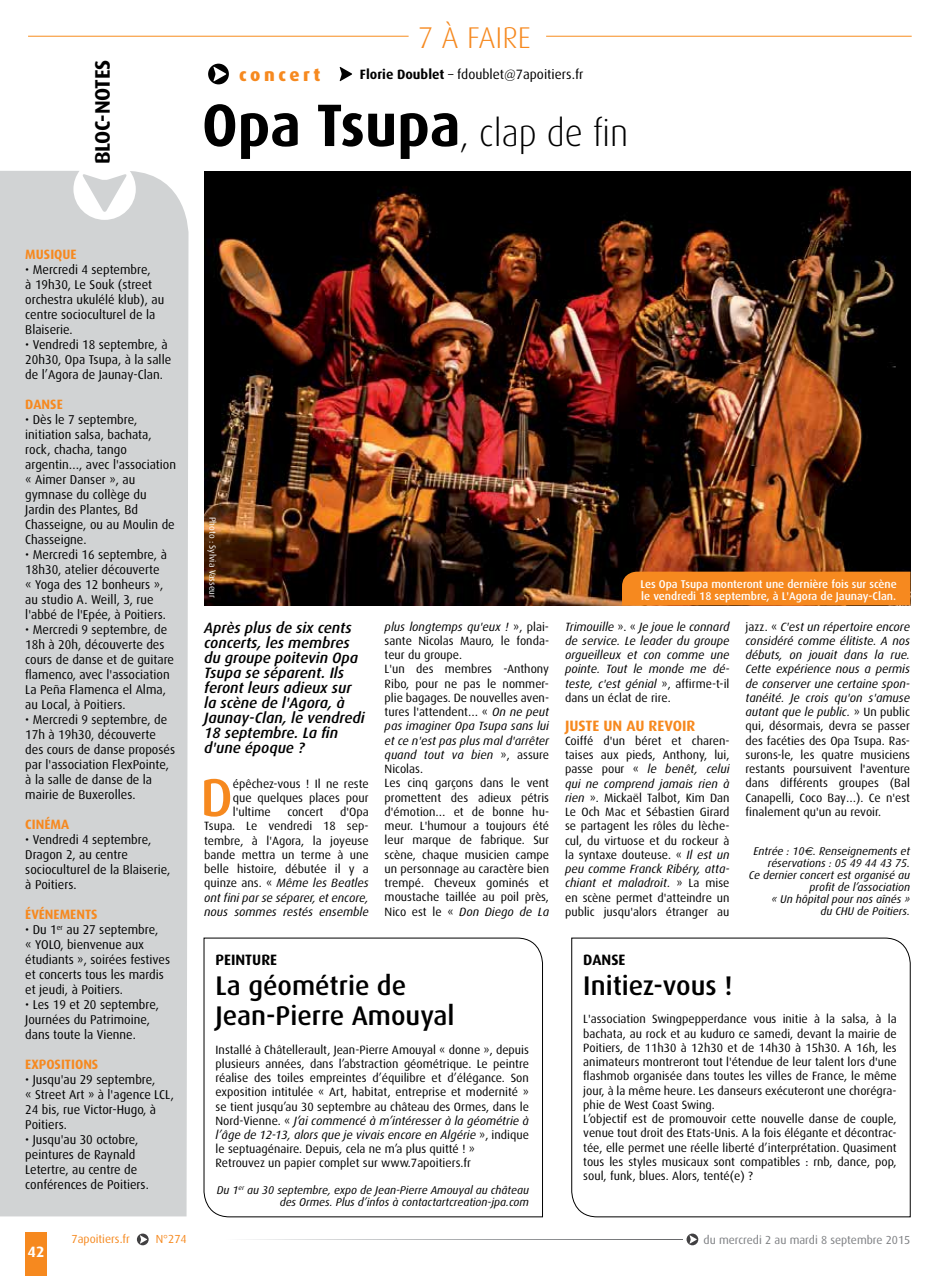
<style>
.page{position:relative;width:936px;height:1276px;background:#fff}
.page>*{position:absolute;margin:0;border:0;box-sizing:border-box;transform-origin:0 0}
.t1{font:500 53.4px "Dax";color:#f6891f}
.t2{font:300 37.5px "Dax";color:#000;scale:.95 1}
.t3{font:300 30px "Dax";color:#f6891f}
.t4{font:500 27px/30px "Dax";color:#000}
.t5{font:700 21px "Dax";color:#000}
.t6{font:800 18px "Dax";letter-spacing:.2em;color:#f6891f}
.t7{font:italic 500 15px/15px "Dax";color:#000}
.t8{font:700 15px "Dax";letter-spacing:.015em;color:#f6891f}
.t9{font:700 15px "Dax";color:#000}
.t10{font:700 15px "Dax";color:#fff}
.t11{font:700 13.5px "Dax";color:#f6891f}
.t12{font:13.5px "Dax";color:#000}
.t13{font:12.75px/15px "Dax";color:#000}
.t14{font:12px/14.2px "Dax";color:#000;text-align:justify}
.t15{font:italic 12px/14.2px "Dax";color:#000;text-align:justify}
.t16{font:11.7px "Dax";color:#7c7e81}
.t17{font:11.7px "Dax";color:#f6891f}
.t18{font:italic 11.25px/12px "Dax";color:#000;text-align:right}
.t19{font:500 11.25px/12px "Dax";color:#fff}
.t20{font:9px "Dax";color:#fff}
.s1{font-weight:700}
.s2{font-weight:700;font-size:60px}
.s3{font-style:italic}
.s4{font-style:normal}
.s5{font-family:"Euro Sans"}
</style>
<div class="page">
<div style="left:26px;top:1232px;width:21px;height:44px;background:#f6891f"></div>
<hr style="left:28px;top:36px;width:380px;height:1px;background:#f78d1e">
<hr style="left:546px;top:36px;width:365px;height:1px;background:#f78d1e">
<svg style="left:339px;top:67px;width:13px;height:14px"></svg>
<svg style="left:208px;top:64px;width:21px;height:20px"></svg>
<div style="left:0;top:171px;width:188px;height:1045px;background:#d1d3d4"></div>
<svg style="left:203px;top:937px;width:340px;height:280px"></svg>
<img style="left:204px;top:171px;width:706px;height:434px">
<div style="left:622px;top:571px;width:288px;height:34px;background:#f6891f"></div>
<svg style="left:137px;top:1233px;width:12px;height:12px"></svg>
<svg style="left:686px;top:1233px;width:12px;height:12px"></svg>
<svg style="left:246px;top:1239px;width:436px;height:1px"></svg>
<svg style="left:571px;top:937px;width:339px;height:280px"></svg>
<h3 class="t5" style="left:91px;top:164px;width:104px;rotate:-90deg">BLOC-NOTES</h3>
<h3 class="t3" style="left:418px;top:21px;width:115px">7 à faire</h3>
<h3 class="t6" style="left:239px;top:64px;width:83px">concert</h3>
<p class="t12" style="left:360px;top:67px;width:225px"><span class="s1">FLORIE DOUBLET</span> – fdoublet@7apoitiers.fr</p>
<h2 class="t2" style="left:202px;top:113px;width:450px"><span class="s2">OPA TSUPA</span>, clap de fin</h2>
<p class="t11" style="left:25px;top:247px;width:53px">MUSIQUE</p>
<p class="t13" style="left:25px;top:262px;width:140px">• Mercredi 4 septembre,<br>à 19h30, Le Souk (street orchestra ukulélé klub), au centre socioculturel de la<br>Blaiserie.</p>
<p class="t13" style="left:25px;top:337px;width:147px">• Vendredi 18 septembre, à<br>20h30, Opa Tsupa, à la salle de l’Agora de Jaunay-Clan.</p>
<p class="t11" style="left:25px;top:397px;width:39px">DANSE</p>
<p class="t13" style="left:25px;top:412px;width:152px">• Dès le 7 septembre, initiation salsa, bachata, rock, chacha, tango argentin…, avec l'association « Aimer Danser », au gymnase du collège du<br>Jardin des Plantes, Bd<br>Chasseigne, ou au Moulin de<br>Chasseigne.</p>
<p class="t13" style="left:25px;top:547px;width:143px">• Mercredi 16 septembre, à<br>18h30, atelier découverte « Yoga des 12 bonheurs », au studio A. Weill, 3, rue l'abbé de l'Epée, à Poitiers.</p>
<p class="t13" style="left:25px;top:622px;width:150px">• Mercredi 9 septembre, de<br>18h à 20h, découverte des cours de danse et de guitare flamenco, avec l'association<br>La Peña Flamenca el Alma, au Local, à Poitiers.</p>
<p class="t13" style="left:25px;top:712px;width:151px">• Mercredi 9 septembre, de<br>17h à 19h30, découverte des cours de danse proposés par l'association FlexPointe, à la salle de danse de la mairie de Buxerolles.</p>
<p class="t11" style="left:25px;top:817px;width:44px">CINÉMA</p>
<p class="t13" style="left:25px;top:832px;width:147px">• Vendredi 4 septembre,<br>Dragon 2, au centre socioculturel de la Blaiserie, à Poitiers.</p>
<p class="t11" style="left:25px;top:907px;width:74px">ÉVÉNEMENTS</p>
<p class="t13" style="left:25px;top:922px;width:146px">• Du 1<sup>er</sup> au 27 septembre,<br>« YOLO, bienvenue aux étudiants », soirées festives et concerts tous les mardis et jeudi, à Poitiers.</p>
<p class="t13" style="left:25px;top:997px;width:135px">• Les 19 et 20 septembre,<br>Journées du Patrimoine, dans toute la Vienne.</p>
<p class="t11" style="left:25px;top:1057px;width:75px">EXPOSITIONS</p>
<p class="t13" style="left:25px;top:1072px;width:150px">• Jusqu'au 29 septembre,<br>« Street Art » à l'agence LCL,<br>24 bis, rue Victor-Hugo, à<br>Poitiers.</p>
<p class="t13" style="left:25px;top:1132px;width:125px">• Jusqu'au 30 octobre, peintures de Raynald<br>Letertre, au centre de conférences de Poitiers.</p>
<p class="t20" style="left:218px;top:516px;width:83px;rotate:90deg">Photo : Sylvia Vasseur</p>
<p class="t7" style="left:204px;top:620px;width:162px">Après plus de six cents concerts, les membres du groupe poitevin Opa<br>Tsupa se séparent. Ils feront leurs adieux sur la scène de l'Agora, à<br>Jaunay-Clan, le vendredi<br>18 septembre. La fin d'une époque ?</p>
<h1 class="t1" style="left:200px;top:768px;width:34px">D</h1>
<p class="t14" style="left:233px;top:776px;width:137px">épêchez-vous ! Il ne reste que quelques places pour l'ultime</p>
<p class="t14" style="left:204px;top:805px;width:166px;text-indent:136px">d'Opa Tsupa. Le vendredi 18 sep&shy;tembre, à l'Agora, la joyeuse bande mettra un terme à une belle histoire, débutée il y a quinze ans. « <span class="s3">Même les Beatles ont fini par se séparer, et encore, nous sommes restés ensemble</span></p>
<p class="t14" style="left:287px;top:805px;width:38px">concert</p>
<p class="t19" style="left:640px;top:578px;width:258px">Les Opa Tsupa monteront une dernière fois sur scène le vendredi 18 septembre, à L'Agora de Jaunay-Clan.</p>
<p class="t14" style="left:384px;top:619px;width:166px;text-align:left"><span class="s3">plus longtemps qu'eux !</span> », plai&shy;sante Nicolas Mauro, le fonda&shy;teur du groupe.<br>L'un des membres -Anthony<br>Ribo, pour ne pas le nommer&shy;plie bagages. De nouvelles aven&shy;tures l'attendent… « <span class="s3">On ne peut pas imaginer Opa Tsupa sans lui et ce n'est pas plus mal d'arrêter quand tout va bien</span> », assure<br>Nicolas.<br>Les cinq garçons dans le vent promettent des adieux pétris d'émotion… et de bonne hu&shy;meur. L'humour a toujours été leur marque de fabrique. Sur scène, chaque musicien campe un personnage au caractère bien trempé. Cheveux gominés et moustache taillée au poil près,<br>Nico est le « <span class="s3">Don Diego de La</span></p>
<p class="t15" style="left:565px;top:619px;width:166px">Trimouille <span class="s4">». «</span> Je joue le connard de service. Le leader du groupe orgueilleux et con comme une pointe. Tout le monde me dé&shy;teste, c'est génial <span class="s4">», affirme-t-il dans un éclat de rire.</span></p>
<p class="t8" style="left:565px;top:717px;width:132px">JUSTE UN AU REVOIR</p>
<p class="t14" style="left:565px;top:733px;width:166px">Coiffé d'un béret et charen&shy;taises aux pieds, Anthony, lui, passe pour « <span class="s3">le benêt, celui qui ne comprend jamais rien à rien</span> ». Mickaël Talbot, Kim Dan Le Och Mac et Sébastien Girard se partagent les rôles du lèche&shy;cul, du virtuose et du rockeur à la syntaxe douteuse. « <span class="s3">Il est un peu comme Franck Ribéry, atta&shy;chiant et maladroit.</span> » La mise en scène permet d'atteindre un public jusqu'alors étranger au</p>
<p class="t14" style="left:745px;top:619px;width:166px">jazz. « <span class="s3">C'est un répertoire encore considéré comme élitiste. A nos débuts, on jouait dans la rue.<br>Cette expérience nous a permis de conserver une certaine spon&shy;tanéité. Je crois qu'on s'amuse autant que le public.</span> » Un public qui, désormais, devra se passer des facéties des Opa Tsupa. Ras&shy;surons-le, les quatre musiciens restants poursuivent l'aventure dans différents groupes (Bal Canapelli, Coco Bay…). Ce n'est finalement qu'un au revoir.</p>
<p class="t18" style="left:748px;top:845px;width:163px">Entrée : 10<span class="s5">€</span>. Renseignements et réservations : 05 49 44 43 75.<br>Ce dernier concert est organisé au profit de l’association<br>« Un hôpital pour nos aînés »<br>du CHU de Poitiers.</p>
<p class="t9" style="left:215px;top:951px;width:63px">PEINTURE</p>
<h3 class="t4" style="left:215px;top:971px;width:240px">La géométrie de<br>Jean-Pierre Amouyal</h3>
<p class="t14" style="left:215px;top:1042px;width:315px;text-align:left">Installé à Châtellerault, Jean-Pierre Amouyal « donne », depuis plusieurs années, dans l’abstraction géométrique. Le peintre réalise des toiles empreintes d’équilibre et d’élégance. Son exposition intitulée « Art, habitat, entreprise et modernité » se tient jusqu’au 30 septembre au château des Ormes, dans le Nord-Vienne. « <span class="s3">J’ai commencé à m’intéresser à la géométrie à l’âge de 12-13, alors que je vivais encore en Algérie</span> », indique le septuagénaire. Depuis, cela ne m’a plus quitté ! »<br>Retrouvez un papier complet sur www.7apoitiers.fr</p>
<p class="t18" style="left:217px;top:1184px;width:313px">Du 1<sup>er</sup> au 30 septembre, expo de Jean-Pierre Amouyal au château des Ormes. Plus d’infos à contactartcreation-jpa.com</p>
<p class="t9" style="left:583px;top:951px;width:44px">DANSE</p>
<h3 class="t4" style="left:583px;top:971px;width:151px">Initiez-vous !</h3>
<p class="t14" style="left:583px;top:1012px;width:315px;text-align:left">L'association Swingpepperdance vous initie à la salsa, à la bachata, au rock et au kuduro ce samedi, devant la mairie de Poitiers, de 11h30 à 12h30 et de 14h30 à 15h30. A 16h, les animateurs montreront tout l'étendue de leur talent lors d'une flashmob organisée dans toutes les villes de France, le même jour, à la même heure. Les danseurs exécuteront une chorégra&shy;phie de West Coast Swing.<br>L’objectif est de promouvoir cette nouvelle danse de couple, venue tout droit des Etats-Unis. A la fois élégante et décontrac&shy;tée, elle permet une réelle liberté d’interprétation. Quasiment tous les styles musicaux sont compatibles : rnb, dance, pop, soul, funk, blues. Alors, tenté(e) ?</p>
<p class="t10" style="left:28px;top:1243px;width:18px">42</p>
<p class="t17" style="left:72px;top:1233px;width:60px">7apoitiers.fr</p>
<p class="t17" style="left:156px;top:1233px;width:32px">N°274</p>
<p class="t16" style="left:703px;top:1233px;width:208px">du mercredi 2 au mardi 8 septembre 2015</p>
</div>
